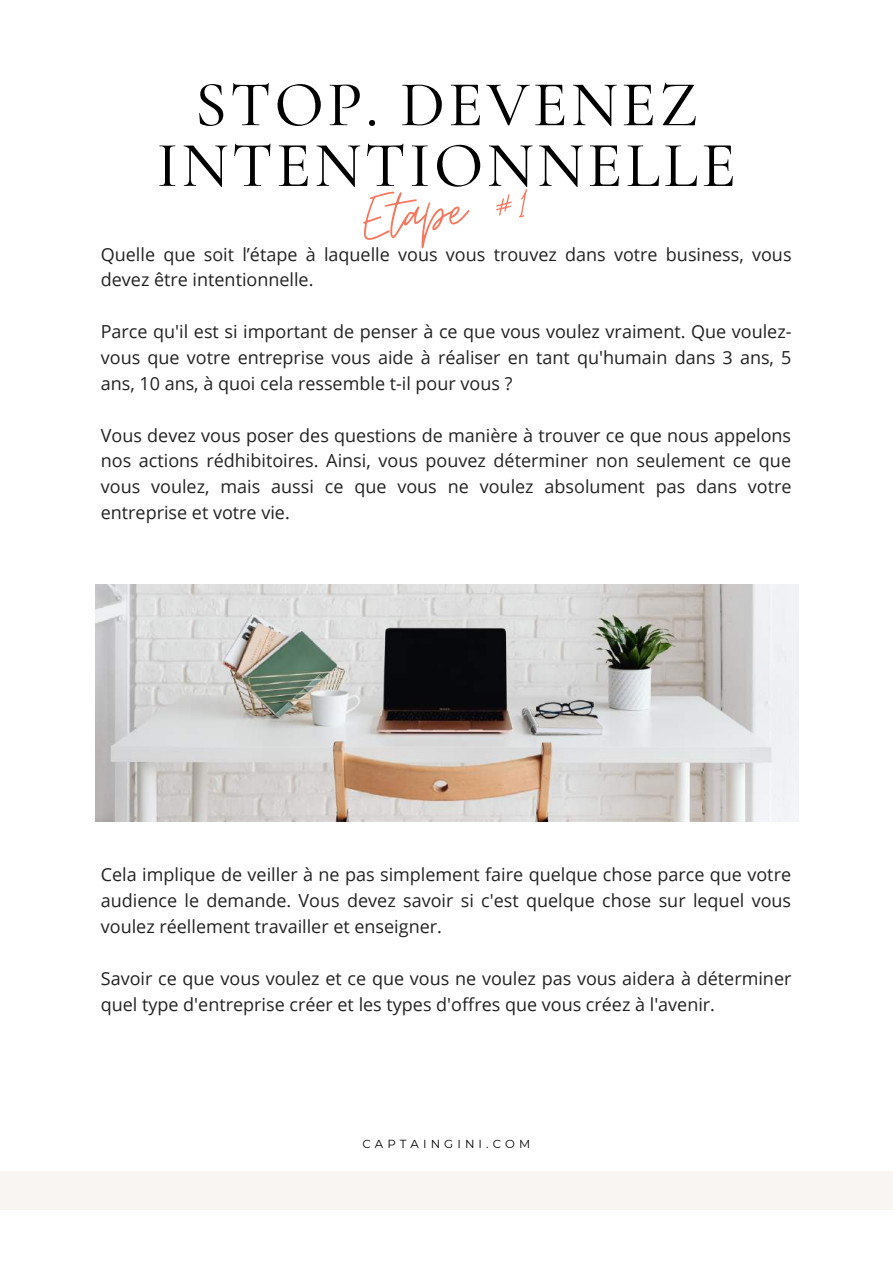
<style>
.page{position:relative;width:893px;height:1264px;background:#fff}
.page>*{position:absolute;margin:0;border:0;box-sizing:border-box;transform-origin:0 0}
.t1{font:72px "Moon Time";color:#f7775e}
.t2{font:500 64.65px/60.8px "Cormorant Garamond";letter-spacing:.05em;color:#000;text-align:center}
.t3{font:18px/25.8px "Open Sans";color:#222;text-align:justify}
.t4{font:11.7px "Montserrat";letter-spacing:.35em;color:#000}
</style>
<div class="page">
<div style="left:0;top:1170px;width:892px;height:39px;background:#f8f5f2"></div>
<img style="left:96px;top:584px;width:702px;height:237px">
<h2 class="t2" style="left:156px;top:74px;width:581px">STOP. DEVENEZ<br>INTENTIONNELLE</h2>
<h1 class="t1" style="left:359px;top:174px;width:171px;rotate:-5deg">Etape #1</h1>
<p class="t3" style="left:101px;top:241px;width:692px">Quelle que soit l’étape à laquelle vous vous trouvez dans votre business, vous devez être intentionnelle.</p>
<p class="t3" style="left:101px;top:318px;width:692px">Parce qu'il est si important de penser à ce que vous voulez vraiment. Que voulez&shy;vous que votre entreprise vous aide à réaliser en tant qu'humain dans 3 ans, 5 ans, 10 ans, à quoi cela ressemble t-il pour vous ?</p>
<p class="t3" style="left:101px;top:422px;width:692px">Vous devez vous poser des questions de manière à trouver ce que nous appelons nos actions rédhibitoires. Ainsi, vous pouvez déterminer non seulement ce que vous voulez, mais aussi ce que vous ne voulez absolument pas dans votre entreprise et votre vie.</p>
<p class="t3" style="left:101px;top:861px;width:691px">Cela implique de veiller à ne pas simplement faire quelque chose parce que votre audience le demande. Vous devez savoir si c'est quelque chose sur lequel vous voulez réellement travailler et enseigner.</p>
<p class="t3" style="left:101px;top:964px;width:692px">Savoir ce que vous voulez et ce que vous ne voulez pas vous aidera à déterminer quel type d'entreprise créer et les types d'offres que vous créez à l'avenir.</p>
<p class="t4" style="left:362px;top:1136px;width:169px">CAPTAINGINI.COM</p>
</div>
